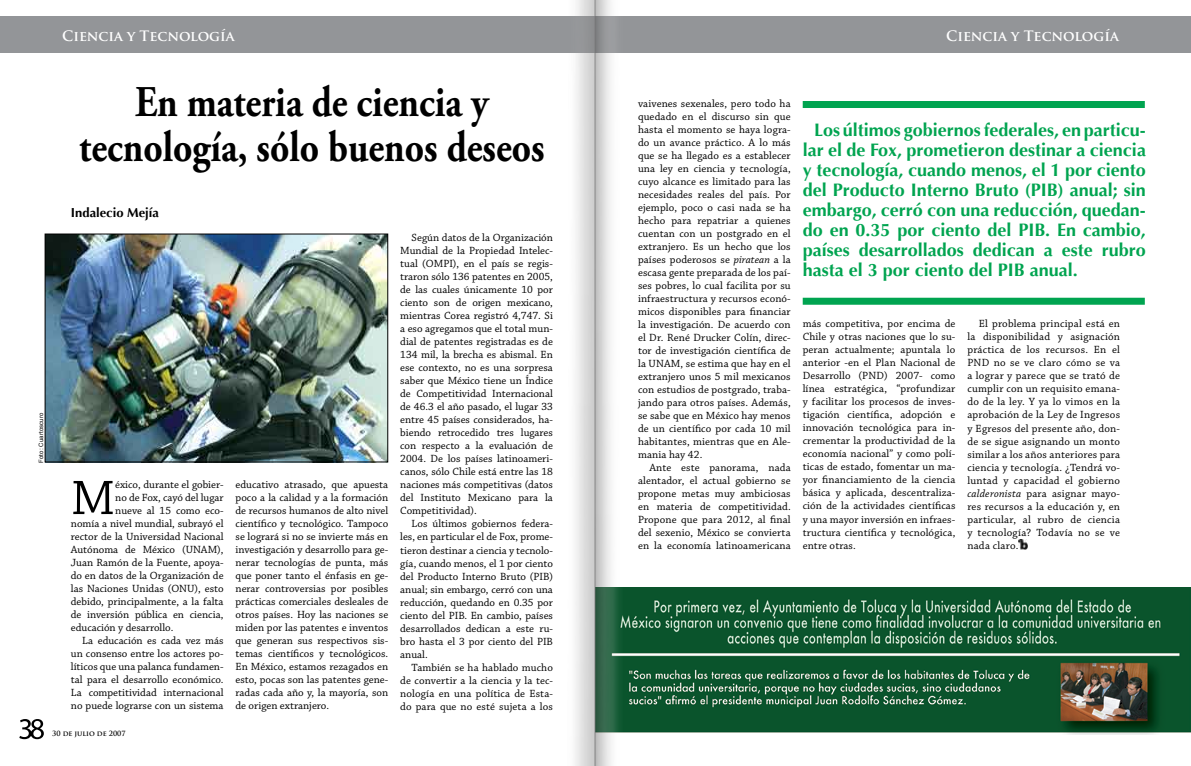
<style>
.page{position:relative;width:1191px;height:766px;background:#fff}
.page>*{position:absolute;margin:0;border:0;box-sizing:border-box;transform-origin:0 0}
.t1{font:51px "Chaparral Pro";color:#000}
.t2{font:700 43.8px/45px "Adobe Garamond Pro";color:#000;text-align:center;scale:.86 1}
.t3{font:700 18px/20px "Optima";color:#00a450;text-align:justify}
.t4{font:700 14px "Trajan Pro";color:#fff}
.t5{font:700 13px "Optima";color:#000}
.t6{font:11px/13px "Chaparral Pro";color:#000;text-align:justify}
.t7{font:700 7px "Trajan Pro";color:#000}
.t8{font:6px "Helvetica";letter-spacing:.025em;color:#000}
.s1{font-style:italic}
</style>
<div class="page">
<svg style="left:19px;top:719px;width:25px;height:20px"></svg>
<svg style="left:1018px;top:539px;width:9px;height:10px"></svg>
<div style="left:0;top:16px;width:1191px;height:36px;background:#939598"></div>
<img style="left:47px;top:235px;width:339px;height:225px">
<div style="left:45px;top:233px;width:343px;height:229px;border:1px solid #000"></div>
<div style="left:802px;top:101px;width:342px;height:7px;background:#00a450"></div>
<div style="left:802px;top:297px;width:342px;height:7px;background:#00a450"></div>
<img style="left:631px;top:587px;width:559px;height:147px">
<img style="left:559px;top:0;width:72px;height:765px">
<p class="t4" style="left:62px;top:27px;width:174px">Ciencia y Tecnología</p>
<p class="t8" style="left:36px;top:463px;width:52px;rotate:-90deg">Foto: Cuartoscuro</p>
<h2 class="t2" style="left:79px;top:81px;width:542px">En materia de ciencia y tecnología, sólo buenos deseos</h2>
<p class="t5" style="left:71px;top:205px;width:90px">Indalecio Mejía</p>
<h1 class="t1" style="left:71px;top:469px;width:46px">M</h1>
<p class="t6" style="left:115px;top:478px;width:110px">éxico, durante el gobier-</p>
<p class="t6" style="left:115px;top:491px;width:110px">no de Fox, cayó del lugar</p>
<p class="t6" style="left:115px;top:504px;width:110px">nueve al 15 como eco-</p>
<p class="t6" style="left:71px;top:517px;width:154px">nomía a nivel mundial, subrayó el</p>
<p class="t6" style="left:71px;top:530px;width:154px">rector de la Universidad Nacional</p>
<p class="t6" style="left:71px;top:543px;width:154px">Autónoma de México (UNAM),</p>
<p class="t6" style="left:71px;top:556px;width:154px">Juan Ramón de la Fuente, apoya-</p>
<p class="t6" style="left:71px;top:569px;width:154px">do en datos de la Organización de</p>
<p class="t6" style="left:71px;top:582px;width:154px">las Naciones Unidas (ONU), esto</p>
<p class="t6" style="left:71px;top:595px;width:154px">debido, principalmente, a la falta</p>
<p class="t6" style="left:71px;top:608px;width:154px">de inversión pública en ciencia,</p>
<p class="t6" style="left:71px;top:621px;width:104px">educación y desarrollo.</p>
<p class="t6" style="left:82px;top:634px;width:143px">La educación es cada vez más</p>
<p class="t6" style="left:71px;top:647px;width:154px">un consenso entre los actores po-</p>
<p class="t6" style="left:71px;top:660px;width:154px">líticos que una palanca fundamen-</p>
<p class="t6" style="left:71px;top:673px;width:154px">tal para el desarrollo económico.</p>
<p class="t6" style="left:71px;top:686px;width:154px">La competitividad internacional</p>
<p class="t6" style="left:71px;top:699px;width:154px">no puede lograrse con un sistema</p>
<p class="t7" style="left:52px;top:729px;width:75px">30 de julio de 2007</p>
<p class="t6" style="left:235px;top:478px;width:154px">educativo atrasado, que apuesta poco a la calidad y a la formación de recursos humanos de alto nivel científico y tecnológico. Tampoco se logrará si no se invierte más en investigación y desarrollo para ge&shy;nerar tecnologías de punta, más que poner tanto el énfasis en ge&shy;nerar controversias por posibles prácticas comerciales desleales de otros países. Hoy las naciones se miden por las patentes e inventos que generan sus respectivos sis&shy;temas científicos y tecnológicos.<br>En México, estamos rezagados en esto, pocas son las patentes gene&shy;radas cada año y, la mayoría, son de origen extranjero.</p>
<p class="t6" style="left:400px;top:231px;width:154px;text-indent:11px">Según datos de la Organización Mundial de la Propiedad Intelec&shy;tual (OMPI), en el país se regis&shy;traron sólo 136 patentes en 2005, de las cuales únicamente 10 por ciento son de origen mexicano, mientras Corea registró 4,747. Si a eso agregamos que el total mun&shy;dial de patentes registradas es de 134 mil, la brecha es abismal. En ese contexto, no es una sorpresa saber que México tiene un Índice de Competitividad Internacional de 46.3 el año pasado, el lugar 33 entre 45 países considerados, ha&shy;biendo retrocedido tres lugares con respecto a la evaluación de 2004. De los países latinoameri&shy;canos, sólo Chile está entre las 18 naciones más competitivas (datos del Instituto Mexicano para la Competitividad).</p>
<p class="t6" style="left:400px;top:517px;width:154px;text-indent:11px">Los últimos gobiernos federa&shy;les, en particular el de Fox, prome&shy;tieron destinar a ciencia y tecnolo&shy;gía, cuando menos, el 1 por ciento del Producto Interno Bruto (PIB) anual; sin embargo, cerró con una reducción, quedando en 0.35 por ciento del PIB. En cambio, países desarrollados dedican a este ru&shy;bro hasta el 3 por ciento del PIB anual.</p>
<p class="t6" style="left:400px;top:661px;width:154px;text-indent:11px">También se ha hablado mucho de convertir a la ciencia y la tec&shy;nología en una política de Esta&shy;do para que no esté sujeta a los</p>
<p class="t4" style="left:946px;top:27px;width:174px">Ciencia y Tecnología</p>
<p class="t6" style="left:638px;top:97px;width:154px">vaivenes sexenales, pero todo ha quedado en el discurso sin que hasta el momento se haya logra&shy;do un avance práctico. A lo más que se ha llegado es a establecer una ley en ciencia y tecnología, cuyo alcance es limitado para las necesidades reales del país. Por ejemplo, poco o casi nada se ha hecho para repatriar a quienes cuentan con un postgrado en el extranjero. Es un hecho que los países poderosos se <span class="s1">piratean</span> a la escasa gente preparada de los paí&shy;ses pobres, lo cual facilita por su infraestructura y recursos econó&shy;micos disponibles para financiar la investigación. De acuerdo con el Dr. René Drucker Colín, direc&shy;tor de investigación científica de la UNAM, se estima que hay en el extranjero unos 5 mil mexicanos con estudios de postgrado, traba&shy;jando para otros países. Además, se sabe que en México hay menos de un científico por cada 10 mil habitantes, mientras que en Ale&shy;mania hay 42.</p>
<p class="t6" style="left:638px;top:461px;width:154px;text-indent:11px">Ante este panorama, nada alentador, el actual gobierno se propone metas muy ambiciosas en materia de competitividad.<br>Propone que para 2012, al final del sexenio, México se convierta en la economía latinoamericana</p>
<p class="t3" style="left:802px;top:120px;width:345px;text-indent:11px">Los últimos gobiernos federales, en particu&shy;lar el de Fox, prometieron destinar a ciencia y tecnología, cuando menos, el 1 por ciento del Producto Interno Bruto (PIB) anual; sin embargo, cerró con una reducción, quedan&shy;do en 0.35 por ciento del PIB. En cambio, países desarrollados dedican a este rubro hasta el 3 por ciento del PIB anual.</p>
<p class="t6" style="left:802px;top:317px;width:154px">más competitiva, por encima de Chile y otras naciones que lo su&shy;peran actualmente; apuntala lo anterior -en el Plan Nacional de Desarrollo (PND) 2007- como línea estratégica, “profundizar y facilitar los procesos de inves&shy;tigación científica, adopción e innovación tecnológica para in&shy;crementar la productividad de la economía nacional” y como polí&shy;ticas de estado, fomentar un ma&shy;yor financiamiento de la ciencia básica y aplicada, descentraliza&shy;ción de la actividades científicas y una mayor inversión en infraes&shy;tructura científica y tecnológica, entre otras.</p>
<p class="t6" style="left:967px;top:318px;width:154px;text-indent:11px">El problema principal está en la disponibilidad y asignación práctica de los recursos. En el PND no se ve claro cómo se va a lograr y parece que se trató de cumplir con un requisito emana&shy;do de la ley. Y ya lo vimos en la aprobación de la Ley de Ingresos y Egresos del presente año, don&shy;de se sigue asignando un monto similar a los años anteriores para ciencia y tecnología. ¿Tendrá vo&shy;luntad y capacidad el gobierno <span class="s1">calderonista</span> para asignar mayo&shy;res recursos a la educación y, en particular, al rubro de ciencia y tecnología? Todavía no se ve nada claro.</p>
</div>
